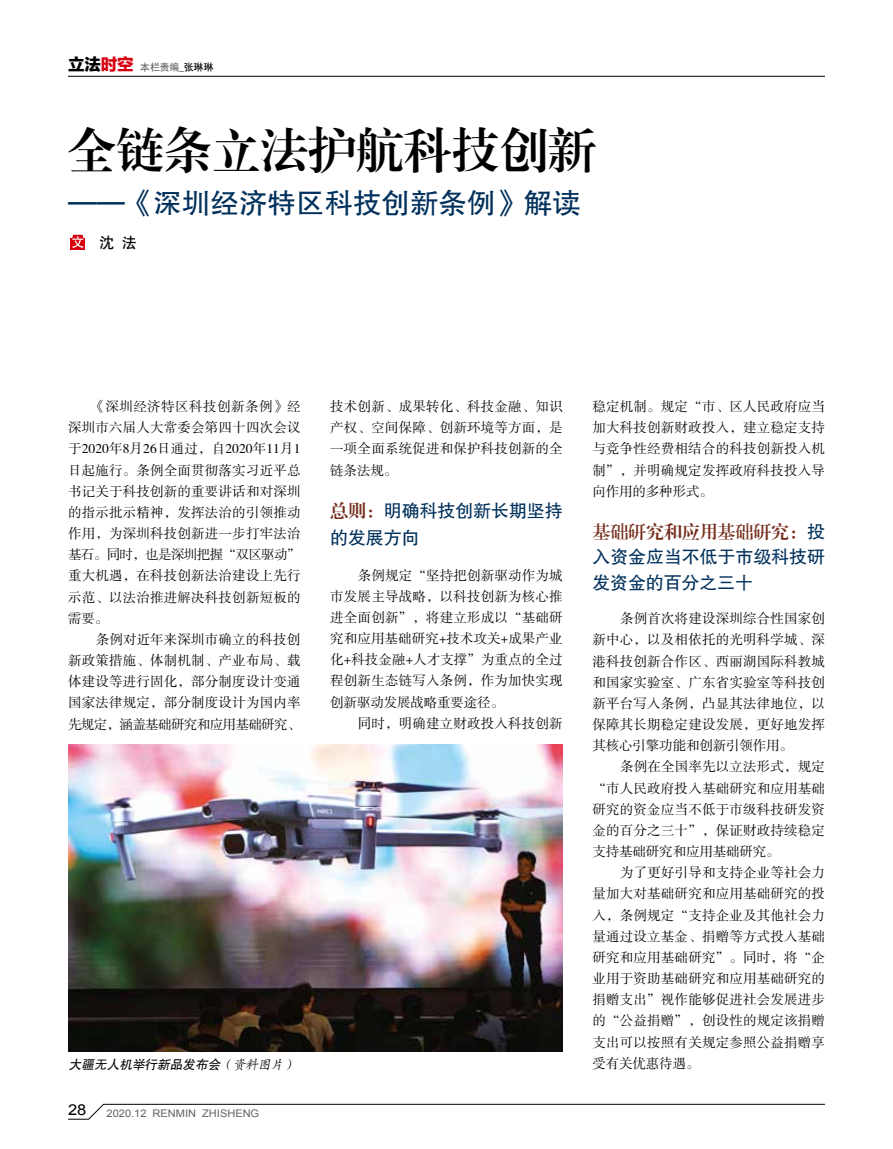
<style>
.page{position:relative;width:893px;height:1149px;background:#fff}
.page>*{position:absolute;margin:0;border:0;box-sizing:border-box;transform-origin:0 0}
.t1{font:48px "FZXBSJW GB1 0";color:#000}
.t2{font:28.5px "FZHTJW GB1 0";color:#00305b}
.t3{font:18px/27px "FZHTJW GB1 0";letter-spacing:-.005em;color:#00305b}
.t4{font:18px "FZXBSJW GB1 0";letter-spacing:-.005em;color:#752d1c}
.t5{font:15px "Arial";color:#000;scale:1.1 1}
.t6{font:15px "Heiti CSEG Medium GB";color:#000}
.t7{font:13.5px/21.1px "FZSSJW GB1 0";letter-spacing:.015em;color:#000;text-align:justify}
.t8{font:italic 12.75px "FZHTJW GB1 0";color:#000}
.t9{font:10.5px "Arial";color:#636262;scale:1.05 1}
.t10{font:9.75px "Heiti CSEG Medium GB";color:#636262}
.s1{font-family:"FZLTTHJW GB1 0";font-size:16.5px;color:#000}
.s2{font-family:"FZLTTHJW GB1 0";font-size:16.5px;color:#d7000f}
.s3{color:#000}
.s4{font-family:"FZXBSJW GB1 0";color:#752d1c}
.s5{font-family:"FZKTJW GB1 0"}
.s6{font-family:"FZHTJW GB1 0";color:#00305b}
</style>
<div class="page">
<svg style="left:68px;top:1103px;width:757px;height:16px"></svg>
<hr style="left:68px;top:76px;width:757px;height:1px;background:#000">
<div style="left:71px;top:238px;width:14px;height:11px;background:#d7000f"></div>
<svg style="left:72px;top:235px;width:12px;height:13px"></svg>
<img style="left:68px;top:744px;width:495px;height:307px">
<p class="t10" style="left:68px;top:62px;width:147px"><span class="s1">立法</span><span class="s2">时空</span> 本栏责编_<span class="s3">张琳琳</span></p>
<h1 class="t1" style="left:68px;top:123px;width:530px">全链条立法护航科技创新</h1>
<h2 class="t2" style="left:68px;top:187px;width:515px">——《深圳经济特区科技创新条例》解读</h2>
<p class="t6" style="left:100px;top:235px;width:39px">沈 法</p>
<p class="t7" style="left:68px;top:396px;width:234px;text-indent:23px">《深圳经济特区科技创新条例》经深圳市六届人大常委会第四十四次会议于2020年8月26日通过，自2020年11月1日起施行。条例全面贯彻落实习近平总书记关于科技创新的重要讲话和对深圳的指示批示精神，发挥法治的引领推动作用，为深圳科技创新进一步打牢法治基石。同时，也是深圳把握“双区驱动”重大机遇，在科技创新法治建设上先行示范、以法治推进解决科技创新短板的需要。</p>
<p class="t7" style="left:68px;top:629px;width:234px;text-indent:28px">条例对近年来深圳市确立的科技创新政策措施、体制机制、产业布局、载体建设等进行固化，部分制度设计变通国家法律规定，部分制度设计为国内率先规定，涵盖基础研究和应用基础研究、</p>
<p class="t7" style="left:330px;top:396px;width:234px">技术创新、成果转化、科技金融、知识产权、空间保障、创新环境等方面，是一项全面系统促进和保护科技创新的全链条法规。</p>
<h3 class="t3" style="left:330px;top:497px;width:234px"><span class="s4">总则：</span>明确科技创新长期坚持的发展方向</h3>
<p class="t7" style="left:330px;top:565px;width:234px;text-indent:28px">条例规定“坚持把创新驱动作为城市发展主导战略，以科技创新为核心推进全面创新”，将建立形成以“基础研究和应用基础研究+技术攻关+成果产业化+科技金融+人才支撑”为重点的全过程创新生态链写入条例，作为加快实现创新驱动发展战略重要途径。</p>
<p class="t7" style="left:358px;top:713px;width:206px">同时，明确建立财政投入科技创新</p>
<p class="t8" style="left:69px;top:1056px;width:231px">大疆无人机举行新品发布会<span class="s5">（资料图片）</span></p>
<p class="t5" style="left:68px;top:1099px;width:18px">28</p>
<p class="t9" style="left:107px;top:1105px;width:147px">2020.12 RENMIN ZHISHENG</p>
<p class="t7" style="left:592px;top:396px;width:234px">稳定机制。规定“市、区人民政府应当加大科技创新财政投入，建立稳定支持与竞争性经费相结合的科技创新投入机制”，并明确规定发挥政府科技投入导向作用的多种形式。</p>
<h3 class="t4" style="left:592px;top:521px;width:234px">基础研究和应用基础研究：<span class="s6">投</span></h3>
<h3 class="t3" style="left:592px;top:544px;width:234px;line-height:25.5px">入资金应当不低于市级科技研发资金的百分之三十</h3>
<p class="t7" style="left:592px;top:608px;width:234px;text-indent:28px">条例首次将建设深圳综合性国家创新中心，以及相依托的光明科学城、深港科技创新合作区、西丽湖国际科教城和国家实验室、广东省实验室等科技创新平台写入条例，凸显其法律地位，以保障其长期稳定建设发展，更好地发挥其核心引擎功能和创新引领作用。</p>
<p class="t7" style="left:592px;top:756px;width:234px;text-indent:28px">条例在全国率先以立法形式，规定“市人民政府投入基础研究和应用基础研究的资金应当不低于市级科技研发资金的百分之三十”，保证财政持续稳定支持基础研究和应用基础研究。</p>
<p class="t7" style="left:592px;top:862px;width:234px;text-indent:28px">为了更好引导和支持企业等社会力量加大对基础研究和应用基础研究的投入，条例规定“支持企业及其他社会力量通过设立基金、捐赠等方式投入基础研究和应用基础研究”。同时，将“企业用于资助基础研究和应用基础研究的捐赠支出”视作能够促进社会发展进步的“公益捐赠”，创设性的规定该捐赠支出可以按照有关规定参照公益捐赠享受有关优惠待遇。</p>
</div>
